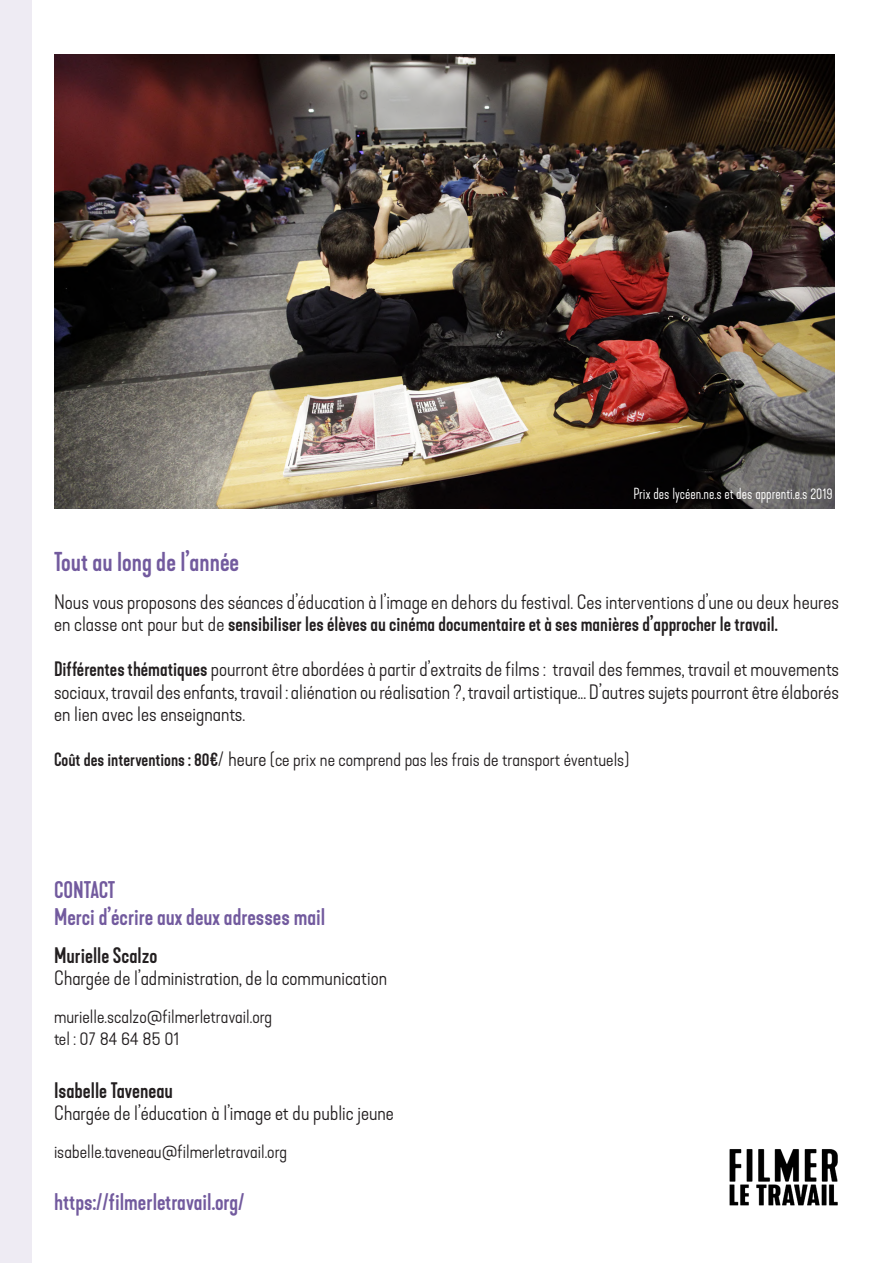
<style>
.page{position:relative;width:893px;height:1263px;background:#fff}
.page>*{position:absolute;margin:0;border:0;box-sizing:border-box;transform-origin:0 0}
.paragraphe{font:500 25.5px "Kapra Neue";color:#725a9e}
.t1{font:500 22.5px "Kapra Neue";color:#725a9e}
.t2{font:500 21px "Kapra Neue";color:#231f20}
.paragraphe-2{font:300 expanded 19.5px/22.5px "Kapra Neue";color:#231f20}
.paragraphe-3{font:300 expanded 18px "Kapra Neue";color:#231f20}
.t3{font:300 15px "Kapra Neue";color:#fff}
.s1{font-weight:500;font-stretch:normal}
.s2{font-size:19.5px}
</style>
<div class="page">
<img style="left:729px;top:1149px;width:109px;height:57px">
<div style="left:0;top:0;width:31px;height:1263px;background:#eeebf3"></div>
<img style="left:54px;top:54px;width:781px;height:455px">
<p class="t3" style="left:633px;top:485px;width:201px">Prix des lycéen.ne.s et des apprenti.e.s 2019</p>
<p class="paragraphe" style="left:54px;top:547px;width:187px">Tout au long de l’année</p>
<p class="paragraphe-2" style="left:54px;top:591px;width:786px">Nous vous proposons des séances d’éducation à l’image en dehors du festival. Ces interventions d’une ou deux heures en classe ont pour but de <span class="s1">sensibiliser les élèves au cinéma documentaire et à ses manières d’approcher le travail.</span></p>
<p class="paragraphe-2" style="left:54px;top:658px;width:786px;text-align:justify"><span class="s1">Différentes thématiques</span> pourront être abordées à partir d’extraits de films : travail des femmes, travail et mouvements sociaux, travail des enfants, travail : aliénation ou réalisation ?, travail artistique... D’autres sujets pourront être élaborés en lien avec les enseignants.</p>
<p class="paragraphe-3" style="left:54px;top:749px;width:577px"><span class="s1">Coût des interventions : 80€</span><span class="s2">/ heure</span> (ce prix ne comprend pas les frais de transport éventuels)</p>
<p class="t1" style="left:54px;top:876px;width:63px">Contact</p>
<p class="t1" style="left:54px;top:903px;width:273px">Merci d’écrire aux deux adresses mail</p>
<p class="t2" style="left:54px;top:942px;width:105px">Murielle Scalzo</p>
<p class="paragraphe-2" style="left:54px;top:967px;width:335px">Chargée de l’administration, de la communication</p>
<p class="paragraphe-3" style="left:54px;top:1005px;width:220px">murielle.scalzo@filmerletravail.org</p>
<p class="paragraphe-3" style="left:54px;top:1028px;width:127px">tel : 07 84 64 85 01</p>
<p class="t2" style="left:54px;top:1077px;width:121px">Isabelle Taveneau</p>
<p class="paragraphe-2" style="left:54px;top:1102px;width:341px">Chargée de l’éducation à l’image et du public jeune</p>
<p class="paragraphe-3" style="left:54px;top:1140px;width:235px">isabelle.taveneau@filmerletravail.org</p>
<p class="t1" style="left:54px;top:1188px;width:192px">https://filmerletravail.org/</p>
</div>
